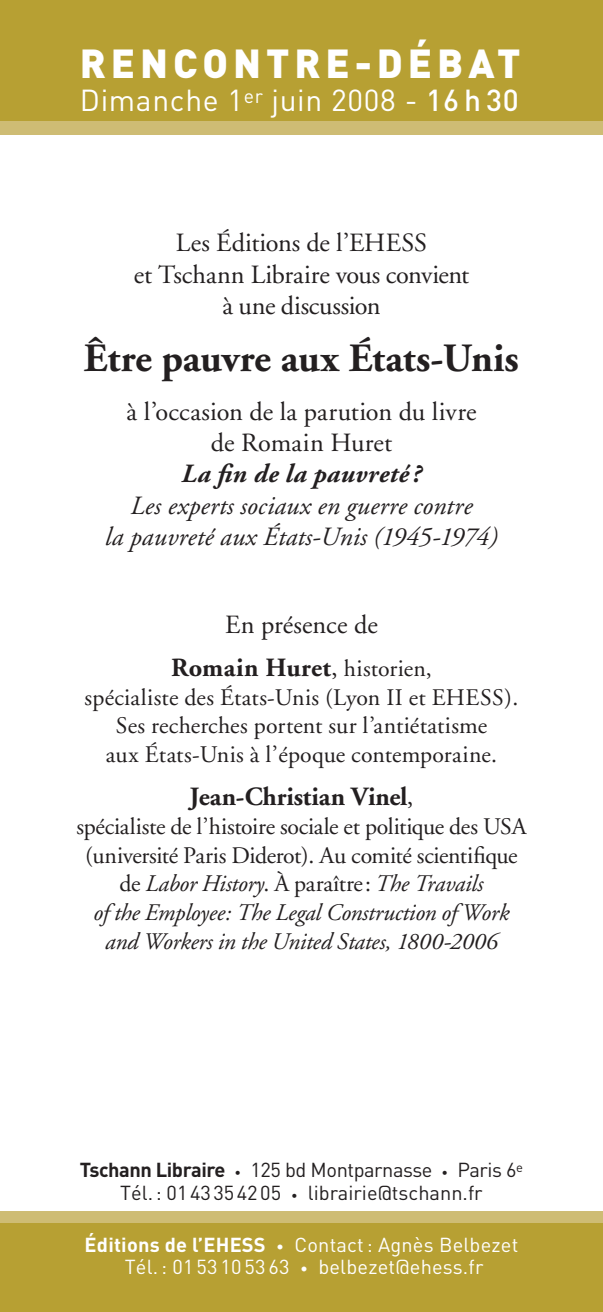
<style>
.page{position:relative;width:603px;height:1312px;background:#fff}
.page>*{position:absolute;margin:0;border:0;box-sizing:border-box;transform-origin:0 0}
.t1{font:700 40px "Adobe Garamond";letter-spacing:-.005em;color:#231f20}
.t2{font:900 40px "DIN";letter-spacing:.125em;color:#fff}
.t3{font:30px "DIN";letter-spacing:.02em;color:#fff}
.t4{font:26.25px/31.2px "Adobe Garamond";color:#231f20;text-align:center}
.t5{font:italic 26.25px/31.2px "Adobe Garamond";letter-spacing:.005em;color:#231f20;text-align:center}
.t6{font:700 26.25px "Adobe Garamond";letter-spacing:-.005em;color:#231f20}
.t7{font:italic 700 26.25px "Adobe Garamond";letter-spacing:.015em;color:#231f20}
.t8{font:23.75px/28.8px "Adobe Garamond";color:#231f20;text-align:center}
.t9{font:20px/22.5px "DIN";color:#231f20;text-align:center}
.t10{font:20px/22.5px "DIN";letter-spacing:.01em;color:#fff;text-align:center}
.s1{font-weight:500}
.s2{font-weight:700}
.s3{font-size:23.75px}
.s4{font-weight:400}
.s5{font-style:italic}
.s6{font-size:12.5px}
.s7{font-size:15px}
</style>
<div class="page">
<div style="left:0;top:1210px;width:602px;height:12px;background:#cebc74"></div>
<div style="left:0;top:14px;width:602px;height:121px;background:#cebc74"></div>
<div style="left:0;top:0;width:602px;height:120px;background:#b7a033"></div>
<div style="left:0;top:1222px;width:602px;height:89px;background:#b7a033"></div>
<h1 class="t2" style="left:80px;top:37px;width:442px">RENCONTRE-DÉBAT</h1>
<p class="t3" style="left:80px;top:81px;width:440px">Dimanche 1<sup>er</sup> juin 2008 - <span class="s1">16 h 30</span></p>
<p class="t4" style="left:134px;top:228px;width:337px">Les Éditions de l’EHESS<br>et Tschann Libraire vous convient à une discussion</p>
<h1 class="t1" style="left:84px;top:336px;width:436px">Être pauvre aux États-Unis</h1>
<p class="t4" style="left:126px;top:396px;width:351px">à l’occasion de la parution du livre de Romain Huret</p>
<p class="t7" style="left:181px;top:459px;width:241px">La fin de la pauvreté?</p>
<p class="t5" style="left:105px;top:490px;width:394px">Les experts sociaux en guerre contre<br>la pauvreté aux États-Unis (1945-1974)</p>
<p class="t4" style="left:171px;top:603px;width:262px;line-height:43px">En présence de<br><span class="s2">Romain Huret</span>, <span class="s3">historien,</span></p>
<p class="t8" style="left:85px;top:683px;width:435px">spécialiste des États-Unis (Lyon II et EHESS).<br>Ses recherches portent sur l’antiétatisme<br>aux États-Unis à l’époque contemporaine.</p>
<p class="t6" style="left:189px;top:782px;width:225px">Jean-Christian Vinel<span class="s4">,</span></p>
<p class="t8" style="left:76px;top:812px;width:451px">spécialiste de l’histoire sociale et politique des USA (université Paris Diderot). Au comité scientifique de <span class="s5">Labor History</span>. À paraître: <span class="s5">The Travails<br>of the Employee: The Legal Construction of Work and Workers in the United States, 1800-2006</span></p>
<p class="t9" style="left:80px;top:1158px;width:444px"><span class="s2">Tschann Libraire</span> <span class="s6">•</span> 125 bd Montparnasse <span class="s6">•</span> Paris 6<sup>e<br></sup>Tél.: 0143354205 <span class="s6">•</span> librairie@tschann.fr</p>
<p class="t10" style="left:85px;top:1232px;width:435px"><span class="s2">Éditions de l’EHESS</span> <span class="s7">•</span> Contact: Agnès Belbezet<br>Tél.: 01 53 10 53 63 <span class="s7">•</span> belbezet@ehess.fr</p>
</div>
